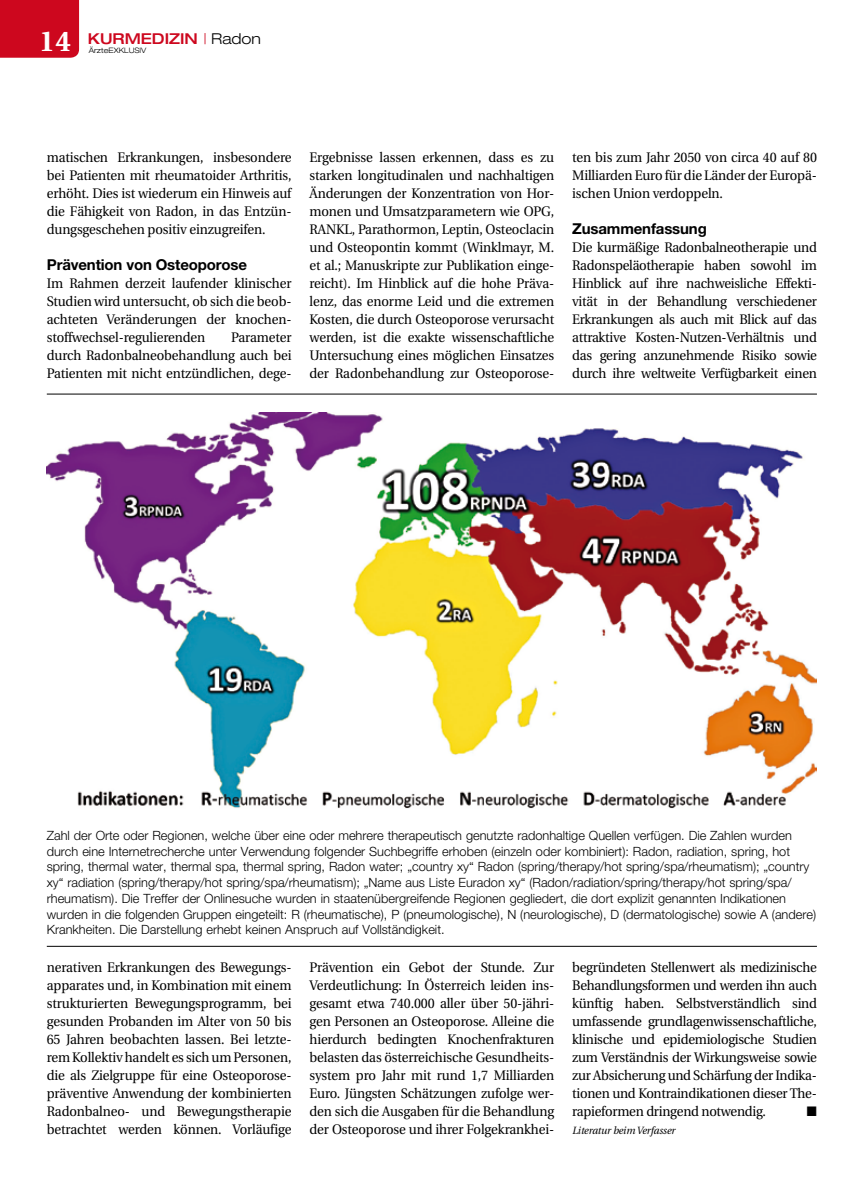
<style>
.page{position:relative;width:851px;height:1191px;background:#fff}
.page>*{position:absolute;margin:0;border:0;box-sizing:border-box;transform-origin:0 0}
.t1{font:700 15px "Helvetica Neue";letter-spacing:-.01em;color:#000}
.t2{font:500 expanded 15px "Helvetica Neue";color:#cd071e}
.t3{font:13.8px/18px "Utopia";letter-spacing:-.01em;color:#000;text-align:justify;scale:.95 1}
.t4{font:13.8px "Zapf Dingbats ITC";color:#000;scale:.95 1}
.t5{font:300 12.75px/15.8px "Helvetica Neue";color:#000}
.t6{font:italic 10.5px "Utopia";letter-spacing:-.01em;color:#000;scale:.95 1}
.t7{font:300 expanded 7.5px "Helvetica Neue";color:#000}
.s1{font-family:"Utopia";font-weight:700;font-stretch:normal;font-size:28.5px;color:#fff}
.s2{font-weight:300;font-stretch:normal}
.s3{font-weight:300;color:#000}
</style>
<div class="page">
<div style="left:0;top:0;width:79px;height:58px;background:#cd071e"></div>
<img style="left:47px;top:412px;width:769px;height:397px">
<hr style="left:47px;top:394px;width:769px;height:1px;background:#000">
<hr style="left:47px;top:946px;width:769px;height:1px;background:#000">
<p class="t2" style="left:39px;top:29px;width:223px"><span class="s1">14</span> KURMEDIZIN <span class="s2">|</span> <span class="s3">Radon</span></p>
<p class="t7" style="left:89px;top:45px;width:59px">ÄrzteEXKLUSIV</p>
<p class="t3" style="left:47px;top:149px;width:259px">matischen Erkrankungen, insbesondere bei Patienten mit rheumatoider Arthritis, erhöht. Dies ist wiederum ein Hinweis auf die Fähigkeit von Radon, in das Entzün&shy;dungsgeschehen positiv einzugreifen.</p>
<p class="t1" style="left:47px;top:255px;width:202px">Prävention von Osteoporose</p>
<p class="t3" style="left:47px;top:275px;width:259px">Im Rahmen derzeit laufender klinischer Studien wird untersucht, ob sich die beob&shy;achteten Veränderungen der knochen&shy;stoffwechsel-regulierenden</p>
<p class="t3" style="left:47px;top:329px;width:259px;text-indent:184px">Parameter durch Radonbalneobehandlung auch bei Patienten mit nicht entzündlichen, dege-</p>
<p class="t3" style="left:309px;top:148px;width:259px">Ergebnisse lassen erkennen, dass es zu starken longitudinalen und nachhaltigen Änderungen der Konzentration von Hor&shy;monen und Umsatzparametern wie OPG, RANKL, Parathormon, Leptin, Osteoclacin und Osteopontin kommt (Winklmayr, M. et al.; Manuskripte zur Publikation einge&shy;reicht). Im Hinblick auf die hohe Präva&shy;lenz, das enorme Leid und die extremen Kosten, die durch Osteoporose verursacht werden, ist die exakte wissenschaftliche Untersuchung eines möglichen Einsatzes der Radonbehandlung zur Osteoporose-</p>
<p class="t3" style="left:572px;top:148px;width:259px">ten bis zum Jahr 2050 von circa 40 auf 80<br>Milliarden Euro für die Länder der Europä&shy;ischen Union verdoppeln.</p>
<p class="t1" style="left:572px;top:219px;width:136px">Zusammenfassung</p>
<p class="t3" style="left:572px;top:239px;width:259px">Die kurmäßige Radonbalneotherapie und Radonspeläotherapie haben sowohl im Hinblick auf ihre nachweisliche Effekti&shy;vität in der Behandlung verschiedener Erkrankungen als auch mit Blick auf das attraktive Kosten-Nutzen-Verhältnis und das gering anzunehmende Risiko sowie durch ihre weltweite Verfügbarkeit einen</p>
<p class="t5" style="left:47px;top:827px;width:770px">Zahl der Orte oder Regionen, welche über eine oder mehrere therapeutisch genutzte radonhaltige Quellen verfügen. Die Zahlen wurden durch eine Internetrecherche unter Verwendung folgender Suchbegriffe erhoben (einzeln oder kombiniert): Radon, radiation, spring, hot spring, thermal water, thermal spa, thermal spring, Radon water; „country xy“ Radon (spring/therapy/hot spring/spa/rheumatism); „country xy“ radiation (spring/therapy/hot spring/spa/rheumatism); „Name aus Liste Euradon xy“ (Radon/radiation/spring/therapy/hot spring/spa/ rheumatism). Die Treffer der Onlinesuche wurden in staatenübergreifende Regionen gegliedert, die dort explizit genannten Indikationen wurden in die folgenden Gruppen eingeteilt: R (rheumatische), P (pneumologische), N (neurologische), D (dermatologische) sowie A (andere)<br>Krankheiten. Die Darstellung erhebt keinen Anspruch auf Vollständigkeit.</p>
<p class="t3" style="left:47px;top:959px;width:259px;text-align:left">nerativen Erkrankungen des Bewegungs&shy;apparates und, in Kombination mit einem strukturierten Bewegungsprogramm, bei gesunden Probanden im Alter von 50 bis 65 Jahren beobachten lassen. Bei letzte&shy;rem Kollektiv handelt es sich um Personen, die als Zielgruppe für eine Osteoporose&shy;präventive Anwendung der kombinierten Radonbalneo- und Bewegungstherapie betrachtet werden können. Vorläufige</p>
<p class="t3" style="left:309px;top:958px;width:259px">Prävention ein Gebot der Stunde. Zur Verdeutlichung: In Österreich leiden ins&shy;gesamt etwa 740.000 aller über 50-jähri&shy;gen Personen an Osteoporose. Alleine die hierdurch bedingten Knochenfrakturen belasten das österreichische Gesundheits&shy;system pro Jahr mit rund 1,7 Milliarden Euro. Jüngsten Schätzungen zufolge wer&shy;den sich die Ausgaben für die Behandlung der Osteoporose und ihrer Folgekrankhei-</p>
<p class="t3" style="left:572px;top:959px;width:259px">begründeten Stellenwert als medizinische Behandlungsformen und werden ihn auch künftig haben. Selbstverständlich sind umfassende grundlagenwissenschaftliche, klinische und epidemiologische Studien zum Verständnis der Wirkungsweise sowie zur Absicherung und Schärfung der Indika&shy;tionen und Kontraindikationen dieser The&shy;rapieformen dringend notwendig.</p>
<p class="t4" style="left:806px;top:1105px;width:12px">■</p>
<p class="t6" style="left:572px;top:1125px;width:110px">Literatur beim Verfasser</p>
</div>
